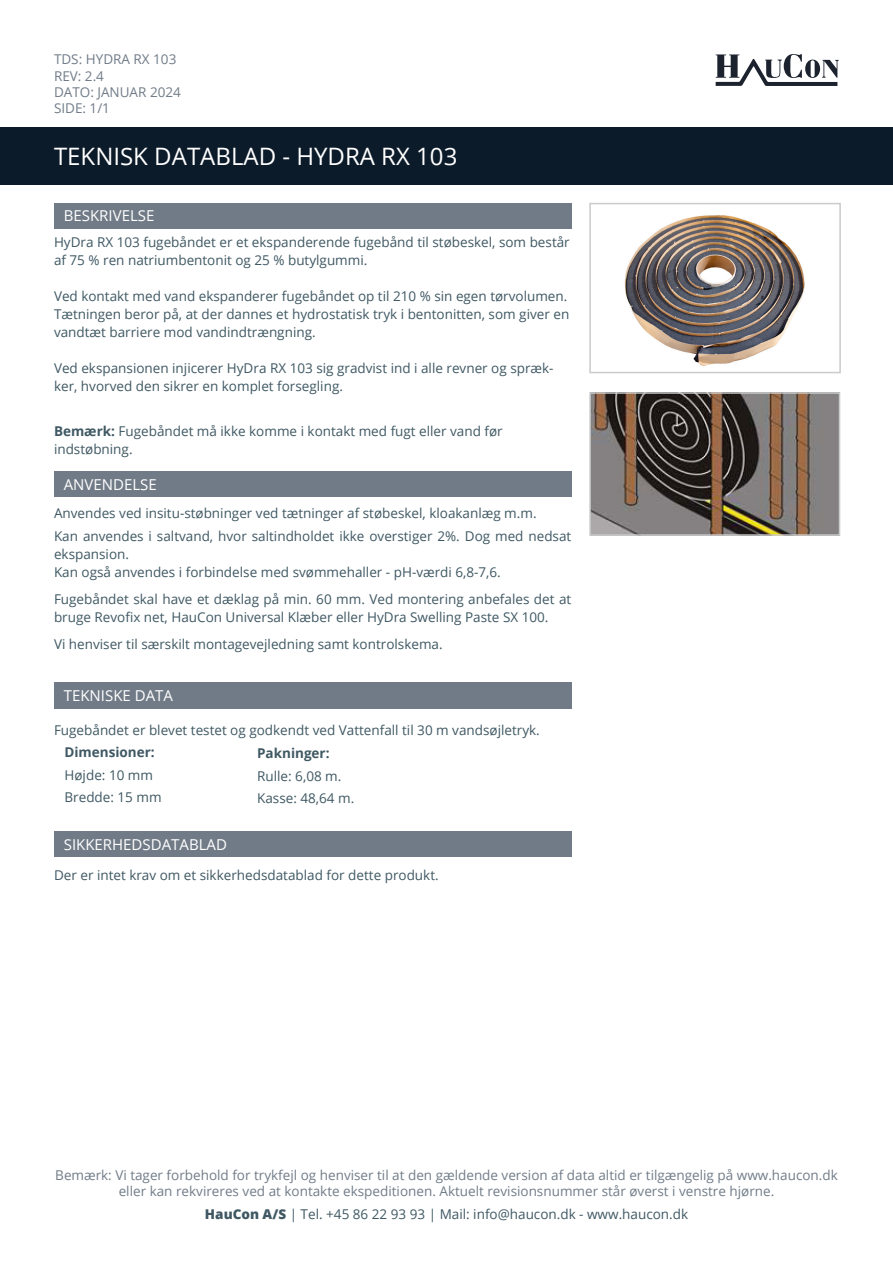
<style>
.page{position:relative;width:893px;height:1263px;background:#fff}
.page>*{position:absolute;margin:0;border:0;box-sizing:border-box;transform-origin:0 0}
.t1{font:24px "Open Sans";color:#fff}
.t2{font:15px "Open Sans";color:#fff}
.Brødtekst{font:13.5px/18px "Open Sans";color:#3f5863}
.Topp_venstrestilt{font:13.5px "Open Sans";color:#717c88}
.Brødtekst-2{font:700 13.5px "Open Sans";color:#3f5863}
.s1{font-weight:700}
.s2{font-weight:800}
</style>
<div class="page">
<svg style="left:716px;top:54px;width:123px;height:32px"></svg>
<div style="left:0;top:126px;width:893px;height:58px;background:#0c1b2a"></div>
<img style="left:624px;top:215px;width:181px;height:151px">
<div style="left:589px;top:203px;width:252px;height:170px;border:2px solid #cacbcc"></div>
<div style="left:54px;top:203px;width:517px;height:25px;background:#717b87"></div>
<div style="left:54px;top:471px;width:517px;height:26px;background:#717b87"></div>
<div style="left:54px;top:682px;width:517px;height:27px;background:#717b87"></div>
<div style="left:54px;top:832px;width:517px;height:25px;background:#717b87"></div>
<img style="left:592px;top:395px;width:245px;height:138px">
<div style="left:589px;top:392px;width:251px;height:144px;border:2px solid #cacbcc"></div>
<p class="Topp_venstrestilt" style="left:54px;top:50px;width:124px">TDS: HYDRA RX 103</p>
<p class="Topp_venstrestilt" style="left:54px;top:66px;width:52px">REV: 2.4</p>
<p class="Topp_venstrestilt" style="left:54px;top:83px;width:128px">DATO: JANUAR 2024</p>
<p class="Topp_venstrestilt" style="left:54px;top:99px;width:58px">SIDE: 1/1</p>
<p class="t1" style="left:54px;top:140px;width:405px">TEKNISK DATABLAD - HYDRA RX 103</p>
<p class="t2" style="left:64px;top:206px;width:92px">BESKRIVELSE</p>
<p class="Brødtekst" style="left:54px;top:232px;width:517px">HyDra RX 103 fugebåndet er et ekspanderende fugebånd til støbeskel, som består af 75 % ren natriumbentonit og 25 % butylgummi.</p>
<p class="Brødtekst" style="left:54px;top:286px;width:517px">Ved kontakt med vand ekspanderer fugebåndet op til 210 % sin egen tørvolumen.<br>Tætningen beror på, at der dannes et hydrostatisk tryk i bentonitten, som giver en vandtæt barriere mod vandindtrængning.</p>
<p class="Brødtekst" style="left:54px;top:358px;width:501px">Ved ekspansionen injicerer HyDra RX 103 sig gradvist ind i alle revner og spræk&shy;ker, hvorved den sikrer en komplet forsegling.</p>
<p class="Brødtekst" style="left:54px;top:421px;width:450px"><span class="s1">Bemærk:</span> Fugebåndet må ikke komme i kontakt med fugt eller vand før</p>
<p class="Brødtekst" style="left:54px;top:439px;width:80px">indstøbning.</p>
<p class="t2" style="left:64px;top:474px;width:95px">ANVENDELSE</p>
<p class="Brødtekst" style="left:54px;top:504px;width:484px">Anvendes ved insitu-støbninger ved tætninger af støbeskel, kloakanlæg m.m.</p>
<p class="Brødtekst" style="left:54px;top:527px;width:519px">Kan anvendes i saltvand, hvor saltindholdet ikke overstiger 2%. Dog med nedsat ekspansion.</p>
<p class="Brødtekst" style="left:54px;top:563px;width:448px">Kan også anvendes i forbindelse med svømmehaller - pH-værdi 6,8-7,6.</p>
<p class="Brødtekst" style="left:54px;top:590px;width:519px">Fugebåndet skal have et dæklag på min. 60 mm. Ved montering anbefales det at bruge Revofix net, HauCon Universal Klæber eller HyDra Swelling Paste SX 100.</p>
<p class="Brødtekst" style="left:54px;top:635px;width:390px">Vi henviser til særskilt montagevejledning samt kontrolskema.</p>
<p class="t2" style="left:64px;top:686px;width:111px">TEKNISKE DATA</p>
<p class="Brødtekst" style="left:54px;top:720px;width:487px">Fugebåndet er blevet testet og godkendt ved Vattenfall til 30 m vandsøjletryk.</p>
<p class="Brødtekst-2" style="left:65px;top:743px;width:92px">Dimensioner:</p>
<p class="Brødtekst" style="left:65px;top:765px;width:90px">Højde: 10 mm</p>
<p class="Brødtekst" style="left:65px;top:788px;width:99px">Bredde: 15 mm</p>
<p class="Brødtekst-2" style="left:257px;top:744px;width:74px">Pakninger:</p>
<p class="Brødtekst" style="left:257px;top:766px;width:86px">Rulle: 6,08 m.</p>
<p class="Brødtekst" style="left:257px;top:789px;width:99px">Kasse: 48,64 m.</p>
<p class="t2" style="left:64px;top:834px;width:165px">SIKKERHEDSDATABLAD</p>
<p class="Brødtekst" style="left:54px;top:866px;width:386px">Der er intet krav om et sikkerhedsdatablad for dette produkt.</p>
<p class="Topp_venstrestilt" style="left:55px;top:1165px;width:784px">Bemærk: Vi tager forbehold for trykfejl og henviser til at den gældende version af data altid er tilgængelig på www.haucon.dk</p>
<p class="Topp_venstrestilt" style="left:119px;top:1182px;width:657px">eller kan rekvireres ved at kontakte ekspeditionen. Aktuelt revisionsnummer står øverst i venstre hjørne.</p>
<p class="Brødtekst" style="left:205px;top:1205px;width:485px"><span class="s2">HauCon A/S</span> | Tel. +45 86 22 93 93 | Mail: info@haucon.dk - www.haucon.dk</p>
</div>
